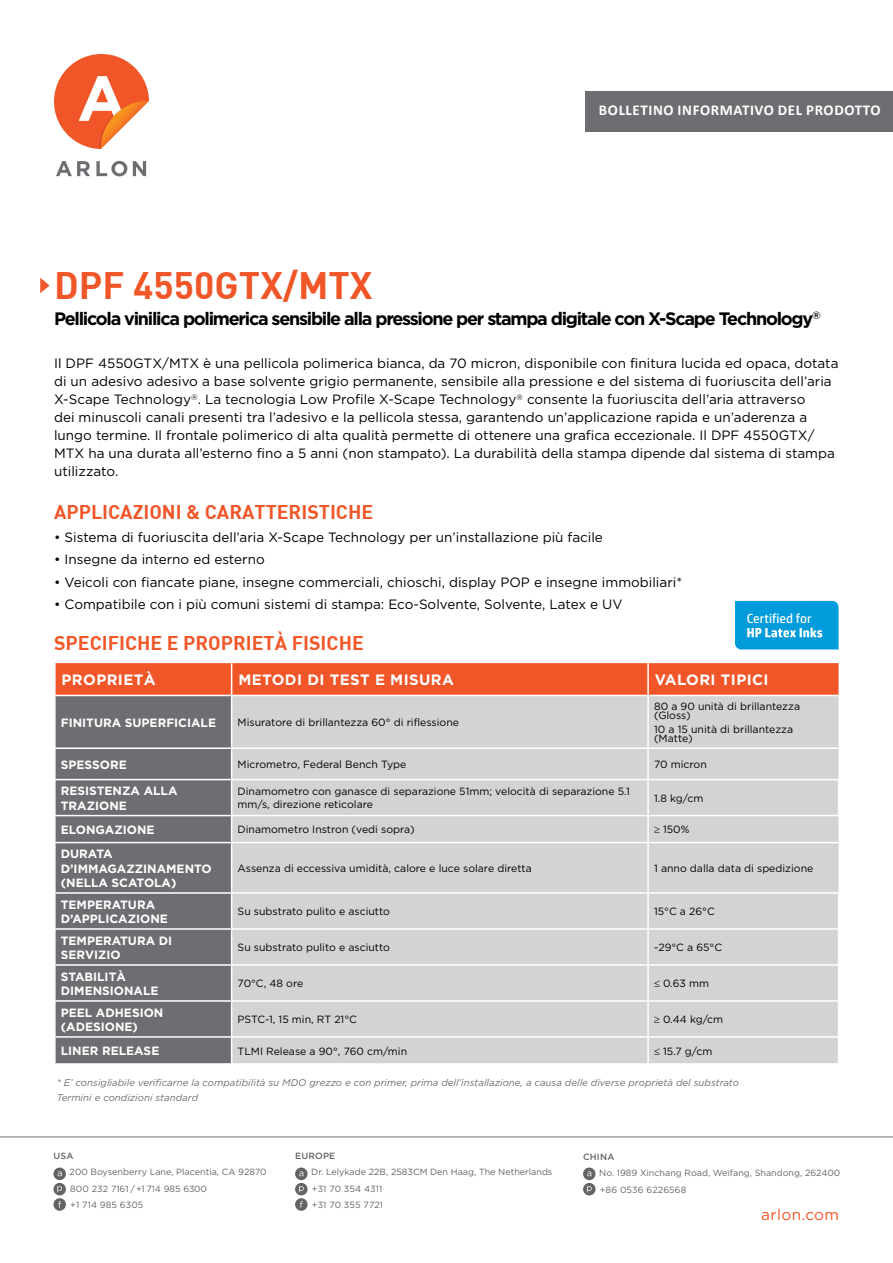
<style>
.page{position:relative;width:893px;height:1263px;background:#fff}
.page>*{position:absolute;margin:0;border:0;box-sizing:border-box;transform-origin:0 0}
.t1{font:37.5px "DIN Bold";color:#f15629}
.t2{font:19.5px "DIN Bold";color:#f15629}
.t3{font:700 18px "Gotham";letter-spacing:-.07em;color:#000}
.t4{font:15.3px "Gotham";letter-spacing:.025em;color:#f15629}
.t5{font:700 15px "Gotham";letter-spacing:.025em;color:#fff}
.t6{font:700 15px "Calibri";letter-spacing:.04em;color:#fff}
.t7{font:13.5px/18px "Gotham";color:#000}
.t8{font:13.2px "HP Simplified";color:#fff}
.t9{font:700 12px/14.4px "Gotham";color:#fff}
.t10{font:10.5px/9px "Gotham";color:#000}
.t11{font:italic 9.75px/15.1px "Gotham";color:#6d6e71}
.t12{font:9px/16.5px "Gotham";color:#636466}
.t13{font:500 9px "Gotham";letter-spacing:.025em;color:#636466}
</style>
<div class="page">
<svg style="left:56px;top:161px;width:34px;height:15px"></svg>
<svg style="left:96px;top:161px;width:31px;height:15px"></svg>
<svg style="left:133px;top:161px;width:13px;height:15px"></svg>
<svg style="left:54px;top:54px;width:95px;height:95px"></svg>
<div style="left:586px;top:91px;width:307px;height:41px;background:#6d6e71"></div>
<hr style="left:0;top:1136px;width:893px;height:1px;background:#737373">
<svg style="left:53px;top:1167px;width:13px;height:13px"></svg>
<svg style="left:58px;top:1171px;width:4px;height:5px"></svg>
<div style="left:53px;top:1198px;width:13px;height:13px;background:#636466;border-radius:50%"></div>
<svg style="left:58px;top:1201px;width:3px;height:7px"></svg>
<div style="left:53px;top:1183px;width:13px;height:12px;background:#636466;border-radius:50%"></div>
<svg style="left:57px;top:1186px;width:5px;height:6px"></svg>
<svg style="left:295px;top:1167px;width:13px;height:13px"></svg>
<svg style="left:299px;top:1171px;width:4px;height:5px"></svg>
<div style="left:295px;top:1198px;width:13px;height:13px;background:#636466;border-radius:50%"></div>
<svg style="left:300px;top:1201px;width:3px;height:7px"></svg>
<div style="left:295px;top:1183px;width:13px;height:12px;background:#636466;border-radius:50%"></div>
<svg style="left:299px;top:1186px;width:5px;height:6px"></svg>
<svg style="left:583px;top:1167px;width:12px;height:13px"></svg>
<svg style="left:587px;top:1171px;width:4px;height:5px"></svg>
<div style="left:583px;top:1183px;width:12px;height:12px;background:#636466;border-radius:50%"></div>
<svg style="left:587px;top:1186px;width:5px;height:6px"></svg>
<svg style="left:40px;top:278px;width:10px;height:15px"></svg>
<div style="left:56px;top:663px;width:782px;height:32px;background:#f15629"></div>
<div style="left:56px;top:696px;width:175px;height:367px;background:#6d6e71"></div>
<div style="left:232px;top:696px;width:606px;height:367px;background:#d1d3d4"></div>
<hr style="left:231px;top:663px;width:1px;height:32px;background:#fff">
<hr style="left:647px;top:663px;width:2px;height:32px;background:#fff">
<hr style="left:647px;top:696px;width:2px;height:51px;background:#fff">
<hr style="left:54px;top:747px;width:178px;height:2px;background:#fff">
<hr style="left:232px;top:747px;width:416px;height:2px;background:#fff">
<hr style="left:648px;top:747px;width:190px;height:2px;background:#fff">
<hr style="left:647px;top:749px;width:2px;height:30px;background:#fff">
<hr style="left:54px;top:779px;width:178px;height:1px;background:#fff">
<hr style="left:232px;top:779px;width:416px;height:1px;background:#fff">
<hr style="left:648px;top:779px;width:191px;height:1px;background:#fff">
<hr style="left:647px;top:780px;width:2px;height:35px;background:#fff">
<hr style="left:54px;top:815px;width:178px;height:1px;background:#fff">
<hr style="left:232px;top:815px;width:416px;height:1px;background:#fff">
<hr style="left:648px;top:815px;width:191px;height:1px;background:#fff">
<hr style="left:647px;top:816px;width:2px;height:26px;background:#fff">
<hr style="left:54px;top:842px;width:178px;height:1px;background:#fff">
<hr style="left:232px;top:842px;width:416px;height:1px;background:#fff">
<hr style="left:648px;top:842px;width:190px;height:1px;background:#fff">
<hr style="left:647px;top:843px;width:2px;height:49px;background:#fff">
<hr style="left:54px;top:892px;width:178px;height:2px;background:#fff">
<hr style="left:232px;top:892px;width:416px;height:2px;background:#fff">
<hr style="left:648px;top:892px;width:191px;height:2px;background:#fff">
<hr style="left:647px;top:894px;width:2px;height:34px;background:#fff">
<hr style="left:54px;top:928px;width:178px;height:2px;background:#fff">
<hr style="left:232px;top:928px;width:416px;height:2px;background:#fff">
<hr style="left:648px;top:928px;width:191px;height:2px;background:#fff">
<hr style="left:647px;top:930px;width:2px;height:34px;background:#fff">
<hr style="left:54px;top:964px;width:178px;height:2px;background:#fff">
<hr style="left:232px;top:964px;width:416px;height:2px;background:#fff">
<hr style="left:648px;top:964px;width:191px;height:2px;background:#fff">
<hr style="left:647px;top:966px;width:2px;height:34px;background:#fff">
<hr style="left:54px;top:1000px;width:178px;height:2px;background:#fff">
<hr style="left:232px;top:1000px;width:416px;height:2px;background:#fff">
<hr style="left:648px;top:1000px;width:191px;height:2px;background:#fff">
<hr style="left:647px;top:1002px;width:2px;height:34px;background:#fff">
<hr style="left:54px;top:1036px;width:178px;height:2px;background:#fff">
<hr style="left:232px;top:1036px;width:416px;height:2px;background:#fff">
<hr style="left:648px;top:1036px;width:191px;height:2px;background:#fff">
<hr style="left:647px;top:1038px;width:2px;height:25px;background:#fff">
<svg style="left:735px;top:601px;width:103px;height:48px;background:#12a2dd"></svg>
<p class="t6" style="left:599px;top:100px;width:283px">BOLLETINO INFORMATIVO DEL PRODOTTO</p>
<h1 class="t1" style="left:54px;top:261px;width:320px">DPF 4550GTX/MTX</h1>
<h3 class="t3" style="left:54px;top:308px;width:768px">Pellicola vinilica polimerica sensibile alla pressione per stampa digitale con X-Scape Technology<sup>®</sup></h3>
<p class="t7" style="left:54px;top:354px;width:786px">Il DPF 4550GTX/MTX è una pellicola polimerica bianca, da 70 micron, disponibile con finitura lucida ed opaca, dotata di un adesivo adesivo a base solvente grigio permanente, sensibile alla pressione e del sistema di fuoriuscita dell’aria X-Scape Technology<sup>®</sup>. La tecnologia Low Profile X-Scape Technology<sup>®</sup> consente la fuoriuscita dell’aria attraverso<br>dei minuscoli canali presenti tra l’adesivo e la pellicola stessa, garantendo un’applicazione rapida e un’aderenza a lungo termine. Il frontale polimerico di alta qualità permette di ottenere una grafica eccezionale. Il DPF 4550GTX/ MTX ha una durata all’esterno fino a 5 anni (non stampato). La durabilità della stampa dipende dal sistema di stampa utilizzato.</p>
<h2 class="t2" style="left:54px;top:499px;width:321px">APPLICAZIONI &amp; CARATTERISTICHE</h2>
<p class="t7" style="left:54px;top:528px;width:550px">• Sistema di fuoriuscita dell’aria X-Scape Technology per un’installazione più facile</p>
<p class="t7" style="left:54px;top:550px;width:212px">• Insegne da interno ed esterno</p>
<p class="t7" style="left:54px;top:573px;width:630px">• Veicoli con fiancate piane, insegne commerciali, chioschi, display POP e insegne immobiliari*</p>
<p class="t7" style="left:54px;top:595px;width:570px">• Compatibile con i più comuni sistemi di stampa: Eco-Solvente, Solvente, Latex e UV</p>
<h2 class="t2" style="left:54px;top:630px;width:311px">SPECIFICHE E PROPRIETÀ FISICHE</h2>
<p class="t8" style="left:747px;top:611px;width:66px">Certified for</p>
<p class="t5" style="left:62px;top:671px;width:96px">PROPRIETÀ</p>
<p class="t5" style="left:238px;top:671px;width:217px">METODI DI TEST E MISURA</p>
<p class="t5" style="left:655px;top:671px;width:115px">VALORI TIPICI</p>
<p class="t9" style="left:61px;top:715px;width:157px">FINITURA SUPERFICIALE</p>
<p class="t10" style="left:238px;top:718px;width:223px">Misuratore di brillantezza 60° di riflessione</p>
<p class="t10" style="left:654px;top:701px;width:147px">80 a 90 unità di brillantezza (Gloss)</p>
<p class="t10" style="left:654px;top:725px;width:141px">10 a 15 unità di brillantezza (Matte)</p>
<p class="t9" style="left:61px;top:757px;width:67px">SPESSORE</p>
<p class="t10" style="left:238px;top:760px;width:170px">Micrometro, Federal Bench Type</p>
<p class="t10" style="left:654px;top:760px;width:54px">70 micron</p>
<p class="t9" style="left:61px;top:783px;width:118px">RESISTENZA ALLA<br>TRAZIONE</p>
<p class="t10" style="left:238px;top:785px;width:394px;line-height:12.6px">Dinamometro con ganasce di separazione 51mm; velocità di separazione 5.1 mm/s, direzione reticolare</p>
<p class="t10" style="left:654px;top:793px;width:51px">1.8 kg/cm</p>
<p class="t9" style="left:61px;top:822px;width:95px">ELONGAZIONE</p>
<p class="t10" style="left:238px;top:825px;width:179px">Dinamometro Instron (vedi sopra)</p>
<p class="t10" style="left:654px;top:825px;width:37px">≥ 150%</p>
<p class="t9" style="left:61px;top:846px;width:152px">DURATA<br>D’IMMAGAZZINAMENTO (NELLA SCATOLA)</p>
<p class="t10" style="left:238px;top:863px;width:296px">Assenza di eccessiva umidità, calore e luce solare diretta</p>
<p class="t10" style="left:654px;top:863px;width:161px">1 anno dalla data di spedizione</p>
<p class="t9" style="left:61px;top:897px;width:109px">TEMPERATURA<br>D’APPLICAZIONE</p>
<p class="t10" style="left:238px;top:907px;width:154px">Su substrato pulito e asciutto</p>
<p class="t10" style="left:654px;top:907px;width:62px">15°C a 26°C</p>
<p class="t9" style="left:61px;top:933px;width:113px">TEMPERATURA DI<br>SERVIZIO</p>
<p class="t10" style="left:238px;top:943px;width:154px">Su substrato pulito e asciutto</p>
<p class="t10" style="left:654px;top:943px;width:70px">-29°C a 65°C</p>
<p class="t9" style="left:61px;top:969px;width:99px">STABILITÀ<br>DIMENSIONALE</p>
<p class="t10" style="left:238px;top:979px;width:67px">70°C, 48 ore</p>
<p class="t10" style="left:654px;top:979px;width:57px">≤ 0.63 mm</p>
<p class="t9" style="left:61px;top:1005px;width:104px">PEEL ADHESION (ADESIONE)</p>
<p class="t10" style="left:238px;top:1015px;width:121px">PSTC-1, 15 min, RT 21°C</p>
<p class="t10" style="left:654px;top:1015px;width:71px">≥ 0.44 kg/cm</p>
<p class="t9" style="left:61px;top:1043px;width:100px">LINER RELEASE</p>
<p class="t10" style="left:238px;top:1046px;width:171px">TLMI Release a 90°, 760 cm/min</p>
<p class="t10" style="left:654px;top:1046px;width:60px">≤ 15.7 g/cm</p>
<p class="t11" style="left:57px;top:1075px;width:684px">* E’ consigliabile verificarne la compatibilità su MDO grezzo e con primer, prima dell’installazione, a causa delle diverse proprietà del substrato<br>Termini e condizioni standard</p>
<p class="t13" style="left:53px;top:1150px;width:22px">USA</p>
<p class="t12" style="left:70px;top:1164px;width:198px">200 Boysenberry Lane, Placentia, CA 92870<br>800 232 7161 / +1 714 985 6300<br>+1 714 985 6305</p>
<p class="t13" style="left:295px;top:1150px;width:42px">EUROPE</p>
<p class="t12" style="left:311px;top:1164px;width:243px">Dr. Lelykade 22B, 2583CM Den Haag, The Netherlands +31 70 354 4311<br>+31 70 355 7721</p>
<p class="t13" style="left:583px;top:1151px;width:33px">CHINA</p>
<p class="t12" style="left:599px;top:1164px;width:243px">No. 1989 Xinchang Road, Weifang, Shandong, 262400 +86 0536 6226568</p>
<p class="t4" style="left:761px;top:1206px;width:79px">arlon.com</p>
</div>
